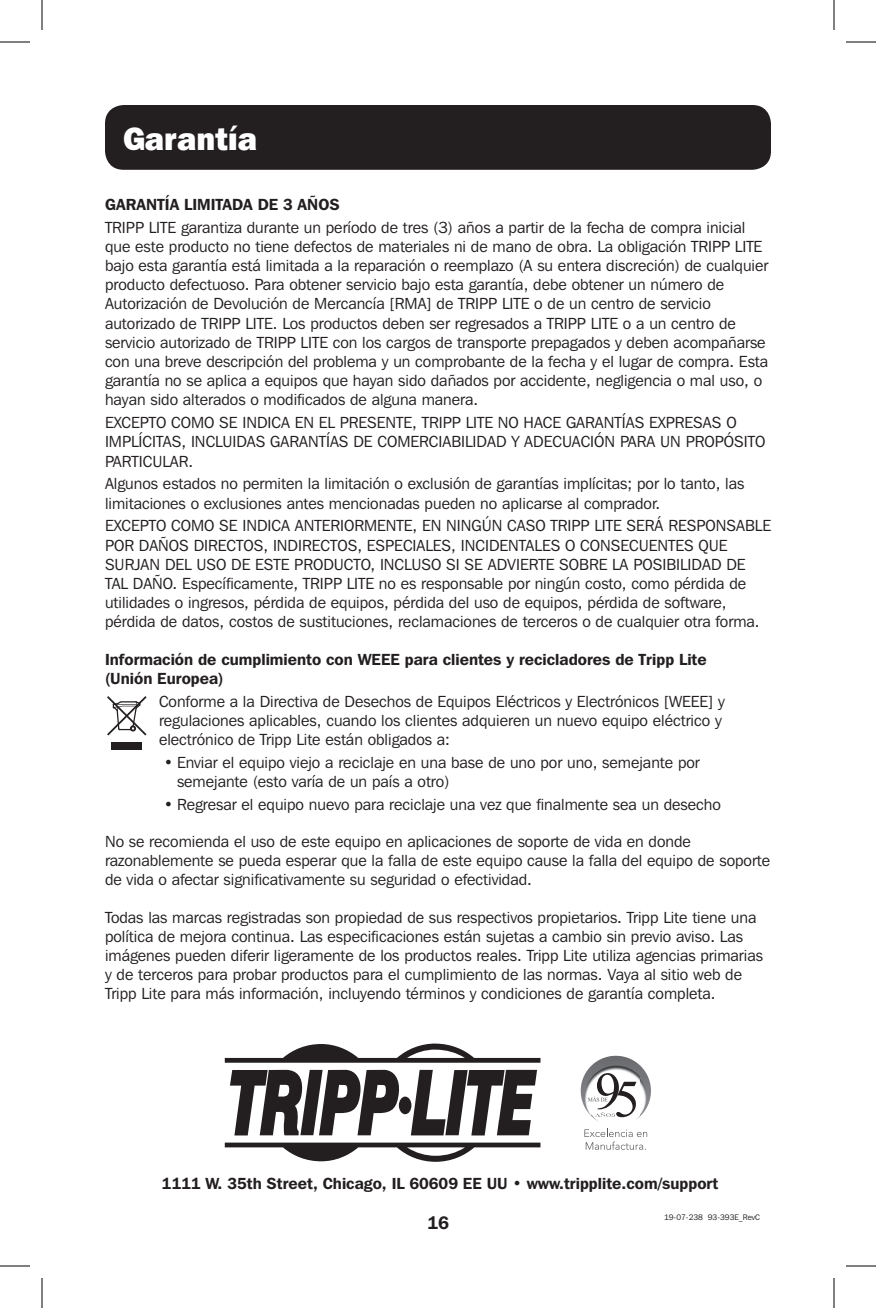
<style>
.page{position:relative;width:876px;height:1308px;background:#fff}
.page>*{position:absolute;margin:0;border:0;box-sizing:border-box;transform-origin:0 0}
.t1{font:800 32px "Franklin Gothic IT Cby BT";color:#fff}
.t2{font:600 18px "Franklin Gothic IT Cby BT";color:#231f20}
.t3{font:16px/19.2px "Franklin Gothic IT Cby BT";color:#231f20}
.t4{font:600 16px/19.2px "Franklin Gothic IT Cby BT";color:#231f20}
.t5{font:8px "Franklin Gothic IT Cby BT";color:#231f20}
</style>
<div class="page">
<div style="left:105px;top:105px;width:666px;height:65px;background:#231f20;border-radius:19px"></div>
<div style="left:399px;top:1097px;width:12px;height:17px;background:#231f20;border-radius:50%"></div>
<svg style="left:230px;top:1070px;width:170px;height:65px"></svg>
<svg style="left:411px;top:1070px;width:126px;height:65px"></svg>
<svg style="left:225px;top:1044px;width:315px;height:19px"></svg>
<svg style="left:225px;top:1143px;width:315px;height:19px"></svg>
<div style="left:111px;top:743px;width:31px;height:7px;background:#231f20"></div>
<svg style="left:107px;top:696px;width:40px;height:40px"></svg>
<img style="left:585px;top:1056px;width:29px;height:19px">
<img style="left:640px;top:1071px;width:11px;height:45px">
<img style="left:592px;top:1117px;width:32px;height:5px">
<svg style="left:584px;top:1129px;width:63px;height:21px"></svg>
<svg style="left:588px;top:1073px;width:49px;height:44px"></svg>
<hr style="left:0;top:42px;width:30px;height:1px;background:#000">
<hr style="left:846px;top:42px;width:30px;height:1px;background:#000">
<hr style="left:0;top:1266px;width:30px;height:1px;background:#000">
<hr style="left:846px;top:1266px;width:30px;height:1px;background:#000">
<hr style="left:42px;top:0;width:1px;height:30px;background:#000">
<hr style="left:42px;top:1278px;width:1px;height:30px;background:#000">
<hr style="left:834px;top:0;width:1px;height:30px;background:#000">
<hr style="left:834px;top:1278px;width:1px;height:30px;background:#000">
<p class="t1" style="left:123px;top:119px;width:136px">Garantía</p>
<p class="t4" style="left:105px;top:194px;width:236px">GARANTÍA LIMITADA DE 3 AÑOS</p>
<p class="t3" style="left:105px;top:217px;width:665px">TRIPP LITE garantiza durante un período de tres (3) años a partir de la fecha de compra inicial que este producto no tiene defectos de materiales ni de mano de obra. La obligación TRIPP LITE bajo esta garantía está limitada a la reparación o reemplazo (A su entera discreción) de cualquier producto defectuoso. Para obtener servicio bajo esta garantía, debe obtener un número de Autorización de Devolución de Mercancía [RMA] de TRIPP LITE o de un centro de servicio autorizado de TRIPP LITE. Los productos deben ser regresados a TRIPP LITE o a un centro de servicio autorizado de TRIPP LITE con los cargos de transporte prepagados y deben acompañarse con una breve descripción del problema y un comprobante de la fecha y el lugar de compra. Esta garantía no se aplica a equipos que hayan sido dañados por accidente, negligencia o mal uso, o hayan sido alterados o modificados de alguna manera.</p>
<p class="t3" style="left:105px;top:413px;width:662px">EXCEPTO COMO SE INDICA EN EL PRESENTE, TRIPP LITE NO HACE GARANTÍAS EXPRESAS O<br>IMPLÍCITAS, INCLUIDAS GARANTÍAS DE COMERCIABILIDAD Y ADECUACIÓN PARA UN PROPÓSITO<br>PARTICULAR.</p>
<p class="t3" style="left:105px;top:474px;width:641px">Algunos estados no permiten la limitación o exclusión de garantías implícitas; por lo tanto, las limitaciones o exclusiones antes mencionadas pueden no aplicarse al comprador.</p>
<p class="t3" style="left:105px;top:516px;width:668px">EXCEPTO COMO SE INDICA ANTERIORMENTE, EN NINGÚN CASO TRIPP LITE SERÁ RESPONSABLE POR DAÑOS DIRECTOS, INDIRECTOS, ESPECIALES, INCIDENTALES O CONSECUENTES QUE SURJAN DEL USO DE ESTE PRODUCTO, INCLUSO SI SE ADVIERTE SOBRE LA POSIBILIDAD DE TAL DAÑO. Específicamente, TRIPP LITE no es responsable por ningún costo, como pérdida de utilidades o ingresos, pérdida de equipos, pérdida del uso de equipos, pérdida de software, pérdida de datos, costos de sustituciones, reclamaciones de terceros o de cualquier otra forma.</p>
<p class="t4" style="left:105px;top:649px;width:603px">Información de cumplimiento con WEEE para clientes y recicladores de Tripp Lite (Unión Europea)</p>
<p class="t3" style="left:159px;top:691px;width:567px">Conforme a la Directiva de Desechos de Equipos Eléctricos y Electrónicos [WEEE] y regulaciones aplicables, cuando los clientes adquieren un nuevo equipo eléctrico y electrónico de Tripp Lite están obligados a:</p>
<p class="t3" style="left:177px;top:752px;width:524px;text-indent:-13px">• Enviar el equipo viejo a reciclaje en una base de uno por uno, semejante por semejante (esto varía de un país a otro)</p>
<p class="t3" style="left:164px;top:794px;width:559px">• Regresar el equipo nuevo para reciclaje una vez que finalmente sea un desecho</p>
<p class="t3" style="left:105px;top:831px;width:667px">No se recomienda el uso de este equipo en aplicaciones de soporte de vida en donde razonablemente se pueda esperar que la falla de este equipo cause la falla del equipo de soporte de vida o afectar significativamente su seguridad o efectividad.</p>
<p class="t3" style="left:105px;top:907px;width:660px">Todas las marcas registradas son propiedad de sus respectivos propietarios. Tripp Lite tiene una política de mejora continua. Las especificaciones están sujetas a cambio sin previo aviso. Las imágenes pueden diferir ligeramente de los productos reales. Tripp Lite utiliza agencias primarias y de terceros para probar productos para el cumplimiento de las normas. Vaya al sitio web de Tripp Lite para más información, incluyendo términos y condiciones de garantía completa.</p>
<p class="t4" style="left:162px;top:1173px;width:558px">1111 W. 35th Street, Chicago, IL 60609 EE UU • www.tripplite.com/support</p>
<p class="t5" style="left:664px;top:1213px;width:97px">19-07-238 93-393E_RevC</p>
<p class="t2" style="left:427px;top:1211px;width:23px">16</p>
</div>
